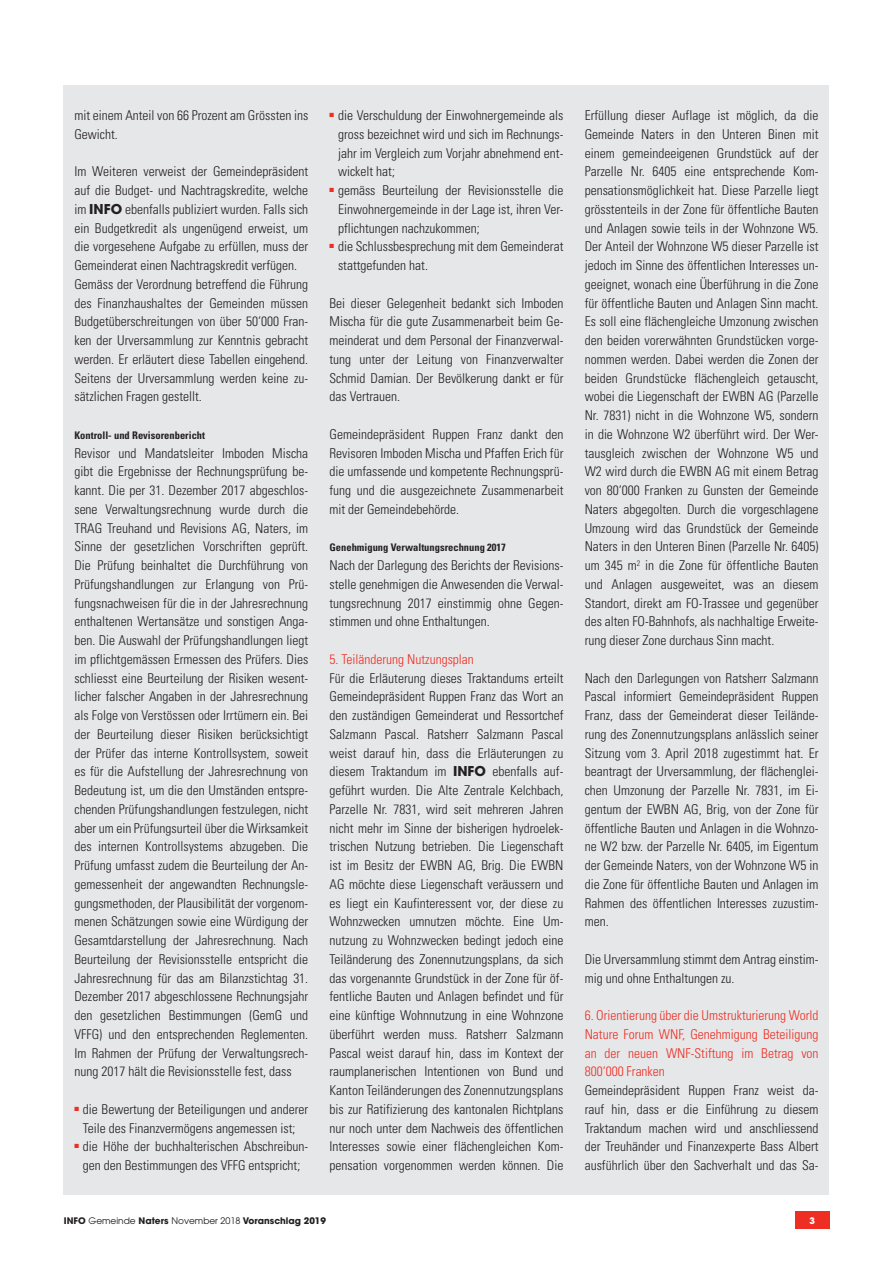
<style>
.page{position:relative;width:893px;height:1263px;background:#fff}
.page>*{position:absolute;margin:0;border:0;box-sizing:border-box;transform-origin:0 0}
.t1{font:300 condensed 13.5px/18.8px "Univers";color:#231f20;text-align:justify}
.t2{font:700 condensed 10.5px "Univers";color:#231f20}
.t3{font:700 9px "Avant Garde";color:#231f20}
.t4{font:700 9px "Avant Garde";color:#fff}
.s1{font-family:"Avant Garde";font-weight:700;font-stretch:normal}
.s2{color:#ee2e22}
.s3{font-weight:400}
</style>
<div class="page">
<div style="left:795px;top:1212px;width:34px;height:17px;background:#ee2e22"></div>
<div style="left:64px;top:85px;width:765px;height:1109px;background:#e6e7e9"></div>
<p class="t1" style="left:74px;top:106px;width:235px">mit einem Anteil von 66 Prozent am Grössten ins<br>Gewicht.</p>
<p class="t1" style="left:74px;top:162px;width:235px">Im Weiteren verweist der Gemeindepräsident auf die Budget- und Nachtragskredite, welche im <span class="s1">INFO</span> ebenfalls publiziert wurden. Falls sich ein Budgetkredit als ungenügend erweist, um die vorgesehene Aufgabe zu erfüllen, muss der Gemeinderat einen Nachtragskredit verfügen.</p>
<p class="t1" style="left:74px;top:275px;width:235px">Gemäss der Verordnung betreffend die Führung des Finanzhaushaltes der Gemeinden müssen Budgetüberschreitungen von über 50‘000 Fran&shy;ken der Urversammlung zur Kenntnis gebracht werden. Er erläutert diese Tabellen eingehend.<br>Seitens der Urversammlung werden keine zu&shy;sätzlichen Fragen gestellt.</p>
<p class="t2" style="left:74px;top:429px;width:132px">Kontroll- und Revisorenbericht</p>
<p class="t1" style="left:74px;top:443px;width:235px">Revisor und Mandatsleiter Imboden Mischa gibt die Ergebnisse der Rechnungsprüfung be&shy;kannt. Die per 31. Dezember 2017 abgeschlos&shy;sene Verwaltungsrechnung wurde durch die TRAG Treuhand und Revisions AG, Naters, im Sinne der gesetzlichen Vorschriften geprüft.<br>Die Prüfung beinhaltet die Durchführung von Prüfungshandlungen zur Erlangung von Prü&shy;fungsnachweisen für die in der Jahresrechnung enthaltenen Wertansätze und sonstigen Anga&shy;ben. Die Auswahl der Prüfungshandlungen liegt im pflichtgemässen Ermessen des Prüfers. Dies schliesst eine Beurteilung der Risiken wesent&shy;licher falscher Angaben in der Jahresrechnung als Folge von Verstössen oder Irrtümern ein. Bei der Beurteilung dieser Risiken berücksichtigt der Prüfer das interne Kontrollsystem, soweit es für die Aufstellung der Jahresrechnung von Bedeutung ist, um die den Umständen entspre&shy;chenden Prüfungshandlungen festzulegen, nicht aber um ein Prüfungsurteil über die Wirksamkeit des internen Kontrollsystems abzugeben. Die Prüfung umfasst zudem die Beurteilung der An&shy;gemessenheit der angewandten Rechnungsle&shy;gungsmethoden, der Plausibilität der vorgenom&shy;menen Schätzungen sowie eine Würdigung der Gesamtdarstellung der Jahresrechnung. Nach Beurteilung der Revisionsstelle entspricht die Jahresrechnung für das am Bilanzstichtag 31.<br>Dezember 2017 abgeschlossene Rechnungsjahr den gesetzlichen Bestimmungen (GemG und VFFG) und den entsprechenden Reglementen.<br>Im Rahmen der Prüfung der Verwaltungsrech&shy;nung 2017 hält die Revisionsstelle fest, dass</p>
<p class="t1" style="left:74px;top:1100px;width:235px;text-align:center"><sup>■</sup> die Bewertung der Beteiligungen und anderer<br>Teile des Finanzvermögens angemessen ist;</p>
<p class="t1" style="left:74px;top:1137px;width:235px;text-align:center"><sup>■</sup> die Höhe der buchhalterischen Abschreibun&shy;gen den Bestimmungen des VFFG entspricht;</p>
<p class="t1" style="left:338px;top:106px;width:227px;text-indent:-9px"><sup>■</sup> die Verschuldung der Einwohnergemeinde als gross bezeichnet wird und sich im Rechnungs&shy;jahr im Vergleich zum Vorjahr abnehmend ent&shy;wickelt hat;</p>
<p class="t1" style="left:338px;top:181px;width:227px;text-indent:-9px"><sup>■</sup> gemäss Beurteilung der Revisionsstelle die Einwohnergemeinde in der Lage ist, ihren Ver&shy;pflichtungen nachzukommen;</p>
<p class="t1" style="left:338px;top:237px;width:227px;text-indent:-9px"><sup>■</sup> die Schlussbesprechung mit dem Gemeinderat stattgefunden hat.</p>
<p class="t1" style="left:330px;top:293px;width:235px">Bei dieser Gelegenheit bedankt sich Imboden Mischa für die gute Zusammenarbeit beim Ge&shy;meinderat und dem Personal der Finanzverwal&shy;tung unter der Leitung von Finanzverwalter Schmid Damian. Der Bevölkerung dankt er für das Vertrauen.</p>
<p class="t1" style="left:330px;top:425px;width:235px">Gemeindepräsident Ruppen Franz dankt den Revisoren Imboden Mischa und Pfaffen Erich für die umfassende und kompetente Rechnungsprü&shy;fung und die ausgezeichnete Zusammenarbeit mit der Gemeindebehörde.</p>
<p class="t2" style="left:330px;top:541px;width:178px">Genehmigung Verwaltungsrechnung 2017</p>
<p class="t1" style="left:330px;top:556px;width:235px">Nach der Darlegung des Berichts der Revisions&shy;stelle genehmigen die Anwesenden die Verwal&shy;tungsrechnung 2017 einstimmig ohne Gegen&shy;stimmen und ohne Enthaltungen.</p>
<p class="t1" style="left:330px;top:650px;width:235px;text-align:left"><span class="s2">5. Teiländerung Nutzungsplan<br></span>Für die Erläuterung dieses Traktandums erteilt Gemeindepräsident Ruppen Franz das Wort an den zuständigen Gemeinderat und Ressortchef Salzmann Pascal. Ratsherr Salzmann Pascal weist darauf hin, dass die Erläuterungen zu diesem Traktandum im <span class="s1">INFO</span> ebenfalls auf&shy;geführt wurden. Die Alte Zentrale Kelchbach, Parzelle Nr. 7831, wird seit mehreren Jahren nicht mehr im Sinne der bisherigen hydroelek&shy;trischen Nutzung betrieben. Die Liegenschaft ist im Besitz der EWBN AG, Brig. Die EWBN AG möchte diese Liegenschaft veräussern und es liegt ein Kaufinteressent vor, der diese zu Wohnzwecken umnutzen möchte. Eine Um&shy;nutzung zu Wohnzwecken bedingt jedoch eine Teiländerung des Zonennutzungsplans, da sich das vorgenannte Grundstück in der Zone für öf&shy;fentliche Bauten und Anlagen befindet und für eine künftige Wohnnutzung in eine Wohnzone überführt werden muss. Ratsherr Salzmann Pascal weist darauf hin, dass im Kontext der raumplanerischen Intentionen von Bund und Kanton Teiländerungen des Zonennutzungsplans bis zur Ratifizierung des kantonalen Richtplans nur noch unter dem Nachweis des öffentlichen Interesses sowie einer flächengleichen Kom&shy;pensation vorgenommen werden können. Die</p>
<p class="t1" style="left:585px;top:106px;width:235px">Erfüllung dieser Auflage ist möglich, da die Gemeinde Naters in den Unteren Binen mit einem gemeindeeigenen Grundstück auf der Parzelle Nr. 6405 eine entsprechende Kom&shy;pensationsmöglichkeit hat. Diese Parzelle liegt grösstenteils in der Zone für öffentliche Bauten und Anlagen sowie teils in der Wohnzone W5.<br>Der Anteil der Wohnzone W5 dieser Parzelle ist jedoch im Sinne des öffentlichen Interesses un&shy;geeignet, wonach eine Überführung in die Zone für öffentliche Bauten und Anlagen Sinn macht.<br>Es soll eine flächengleiche Umzonung zwischen den beiden vorerwähnten Grundstücken vorge&shy;nommen werden. Dabei werden die Zonen der beiden Grundstücke flächengleich getauscht, wobei die Liegenschaft der EWBN AG (Parzelle Nr. 7831) nicht in die Wohnzone W5, sondern in die Wohnzone W2 überführt wird. Der Wer&shy;tausgleich zwischen der Wohnzone W5 und W2 wird durch die EWBN AG mit einem Betrag von 80‘000 Franken zu Gunsten der Gemeinde Naters abgegolten. Durch die vorgeschlagene Umzoung wird das Grundstück der Gemeinde Naters in den Unteren Binen (Parzelle Nr. 6405) um 345 m<sup>2</sup> in die Zone für öffentliche Bauten und Anlagen ausgeweitet, was an diesem Standort, direkt am FO-Trassee und gegenüber des alten FO-Bahnhofs, als nachhaltige Erweite&shy;rung dieser Zone durchaus Sinn macht.</p>
<p class="t1" style="left:585px;top:668px;width:235px">Nach den Darlegungen von Ratsherr Salzmann Pascal informiert Gemeindepräsident Ruppen Franz, dass der Gemeinderat dieser Teilände&shy;rung des Zonennutzungsplans anlässlich seiner Sitzung vom 3. April 2018 zugestimmt hat. Er beantragt der Urversammlung, der flächenglei&shy;chen Umzonung der Parzelle Nr. 7831, im Ei&shy;gentum der EWBN AG, Brig, von der Zone für öffentliche Bauten und Anlagen in die Wohnzo&shy;ne W2 bzw. der Parzelle Nr. 6405, im Eigentum der Gemeinde Naters, von der Wohnzone W5 in die Zone für öffentliche Bauten und Anlagen im Rahmen des öffentlichen Interesses zuzustim&shy;men.</p>
<p class="t1" style="left:585px;top:950px;width:235px">Die Urversammlung stimmt dem Antrag einstim&shy;mig und ohne Enthaltungen zu.</p>
<p class="t1" style="left:585px;top:1006px;width:235px;text-align:left"><span class="s2">6. Orientierung über die Umstrukturierung World Nature Forum WNF, Genehmigung Beteiligung an der neuen WNF-Stiftung im Betrag von 800‘000 Franken<br></span>Gemeindepräsident Ruppen Franz weist da&shy;rauf hin, dass er die Einführung zu diesem Traktandum machen wird und anschliessend der Treuhänder und Finanzexperte Bass Albert ausführlich über den Sachverhalt und das Sa-</p>
<p class="t3" style="left:64px;top:1215px;width:264px">INFO <span class="s3">Gemeinde</span> Naters <span class="s3">November 2018</span> Voranschlag 2019</p>
<p class="t4" style="left:809px;top:1215px;width:7px">3</p>
</div>
